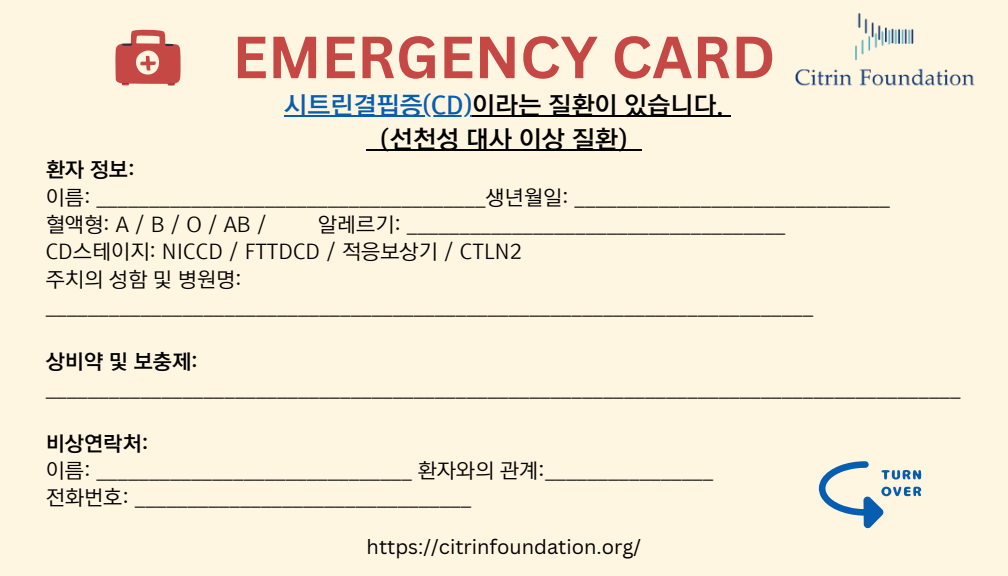
<style>
.page{position:relative;width:1008px;height:576px;background:#fff6e1}
.page>*{position:absolute;margin:0;border:0;box-sizing:border-box;transform-origin:0 0}
.t1{font:700 58px "Canva Sans";color:#c54844}
.t2{font:24.8px/34px "TDTD Soon Go OTF Bold";color:#000;text-align:center}
.t3{font:20.4px/27.2px "TDTD Soon Go OTF Medium";color:#000}
.t4{font:20px "Canva Sans";color:#000}
.s1{color:#075daf}
.s2{font-family:"TDTD Soon Go OTF Bold"}
</style>
<div class="page">
<svg style="left:115px;top:29px;width:66px;height:57px"></svg>
<hr style="left:284px;top:115px;width:188px;height:2px;background:#075daf">
<hr style="left:472px;top:115px;width:252px;height:2px;background:#000">
<svg style="left:724px;top:115px;width:7px;height:2px"></svg>
<hr style="left:367px;top:149px;width:23px;height:2px;background:#000">
<hr style="left:390px;top:149px;width:228px;height:2px;background:#000">
<hr style="left:618px;top:149px;width:23px;height:2px;background:#000">
<svg style="left:819px;top:461px;width:102px;height:68px"></svg>
<img style="left:795px;top:13px;width:180px;height:73px">
<p class="t1" style="left:232px;top:16px;width:545px">EMERGENCY CARD</p>
<h1 class="t2" style="left:284px;top:89px;width:441px"><span class="s1">시트린결핍증(CD)</span>이라는 질환이 있습니다.（선천성 대사 이상 질환）</h1>
<h1 class="t3" style="left:46px;top:157px;width:846px"><span class="s2">환자 정보:<br></span>이름: _____________________________________생년월일: ______________________________ 혈액형:A/B/O/AB/</h1>
<h1 class="t3" style="left:46px;top:211px;width:769px;text-indent:272px">알레르기: ____________________________________ CD스테이지: NICCD / FTTDCD / 적응・보상기 / CTLN2<br>주치의 성함 및 ・병원명: _________________________________________________________________________</h1>
<p class="t3" style="left:46px;top:348px;width:916px"><span class="s2">상비약 및 보충제: </span>_______________________________________________________________________________________</p>
<h2 class="t3" style="left:46px;top:430px;width:669px"><span class="s2">비상연락처:<br></span>이름: ______________________________ 환자와의 관계:________________ 전화번호: ________________________________</h2>
<h3 class="t4" style="left:367px;top:533px;width:276px">https://citrinfoundation.org/</h3>
</div>
